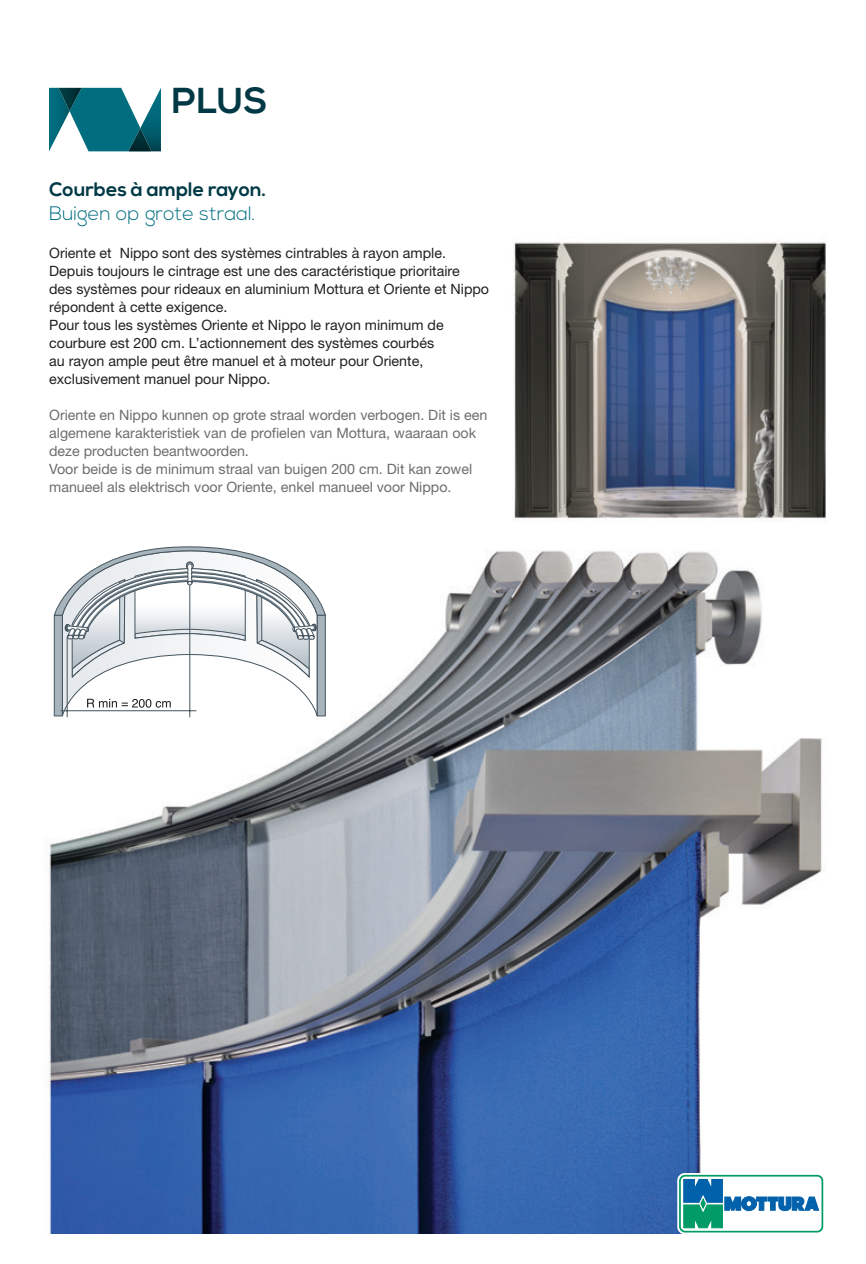
<style>
.page{position:relative;width:866px;height:1264px;background:#fff}
.page>*{position:absolute;margin:0;border:0;box-sizing:border-box;transform-origin:0 0}
.t1{font:700 36px "Nexa";color:#003945}
.t2{font:300 19.5px "Nexa";color:#016e80}
.t3{font:700 19.5px "Nexa";color:#003945}
.t4{font:14.25px/18px "Helvetica Neue";color:#231f20}
.t5{font:14.25px/18px "Helvetica Neue";color:#6c6d70}
</style>
<div class="page">
<img style="left:49px;top:87px;width:777px;height:1147px">
<svg style="left:677px;top:1173px;width:147px;height:61px"></svg>
<svg style="left:678px;top:1175px;width:144px;height:57px"></svg>
<svg style="left:49px;top:88px;width:112px;height:63px"></svg>
<hr style="left:67px;top:637px;width:1px;height:80px;background:#45555f">
<hr style="left:189px;top:585px;width:1px;height:132px;background:#45555f">
<svg style="left:54px;top:547px;width:271px;height:169px"></svg>
<h1 class="t1" style="left:172px;top:79px;width:97px">PLUS</h1>
<h2 class="t3" style="left:49px;top:178px;width:218px">Courbes à ample rayon.</h2>
<h2 class="t2" style="left:49px;top:202px;width:208px">Buigen op grote straal.</h2>
<p class="t4" style="left:49px;top:243px;width:441px">Oriente et Nippo sont des systèmes cintrables à rayon ample.<br>Depuis toujours le cintrage est une des caractéristique prioritaire<br>des systèmes pour rideaux en aluminium Mottura et Oriente et Nippo répondent à cette exigence.<br>Pour tous les systèmes Oriente et Nippo le rayon minimum de courbure est 200 cm. L’actionnement des systèmes courbés<br>au rayon ample peut être manuel et à moteur pour Oriente, exclusivement manuel pour Nippo.</p>
<p class="t5" style="left:49px;top:405px;width:439px">Oriente en Nippo kunnen op grote straal worden verbogen. Dit is een algemene karakteristiek van de profielen van Mottura, waaraan ook deze producten beantwoorden.<br>Voor beide is de minimum straal van buigen 200 cm. Dit kan zowel manueel als elektrisch voor Oriente, enkel manueel voor Nippo.</p>
</div>
